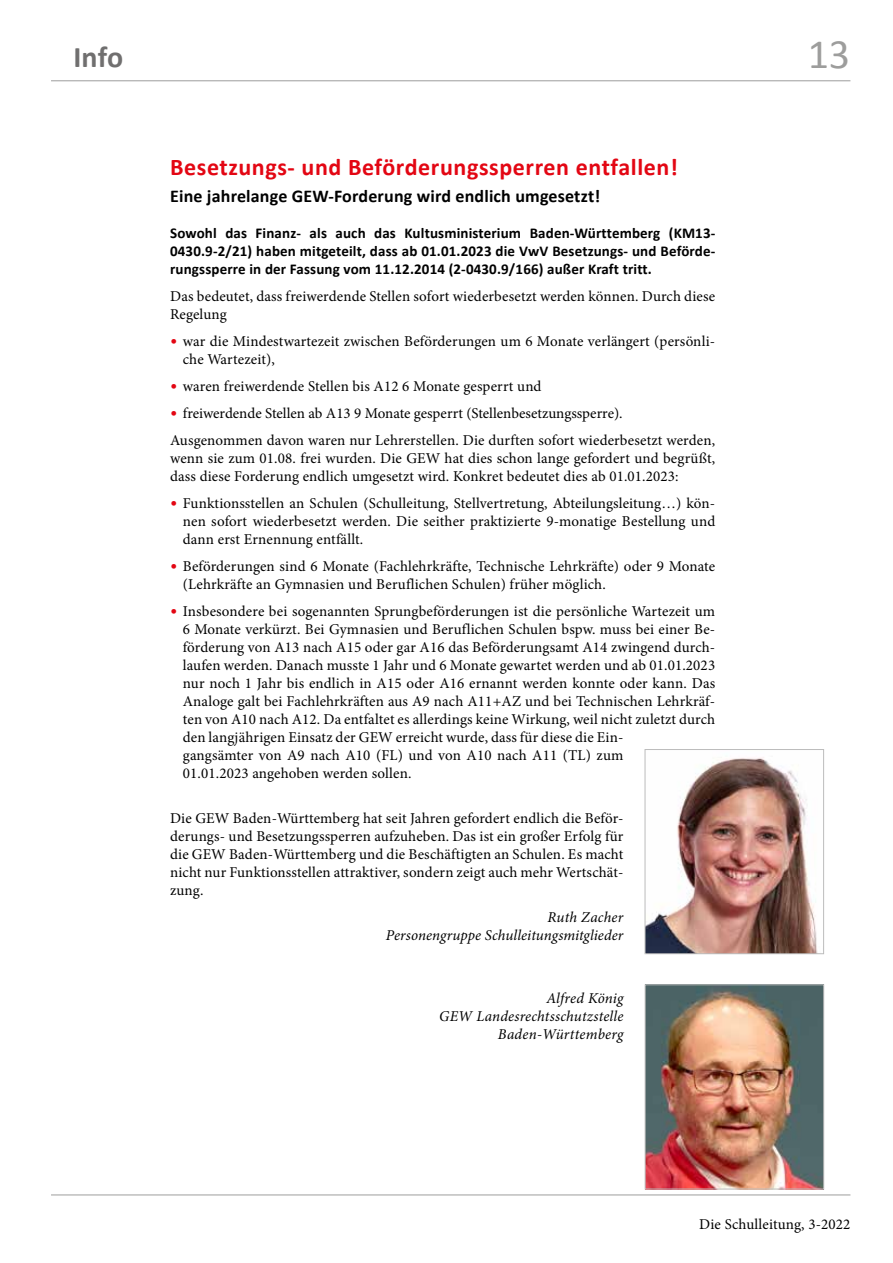
<style>
.page{position:relative;width:893px;height:1263px;background:#fff}
.page>*{position:absolute;margin:0;border:0;box-sizing:border-box;transform-origin:0 0}
.t1{font:42px "Calibri";color:#9d9d9c}
.t2{font:700 30px "Calibri";color:#706f6f}
.t3{font:700 24px "Calibri";letter-spacing:.025em;color:#e30613}
.t4{font:700 18px "Calibri";letter-spacing:.01em;color:#000}
.t5{font:15px/18px "Minion Pro";letter-spacing:.01em;color:#000}
.t6{font:700 15px/18px "Calibri";letter-spacing:.01em;color:#000;text-align:justify}
.t7{font:italic 15px/18px "Minion Pro";letter-spacing:.01em;color:#000;text-align:right}
.s1{font-family:"Calibri";color:#e30613}
</style>
<div class="page">
<hr style="left:51px;top:1194px;width:799px;height:1px;background:#9d9d9c">
<hr style="left:51px;top:80px;width:799px;height:1px;background:#9d9d9c">
<img style="left:647px;top:757px;width:171px;height:195px">
<div style="left:645px;top:749px;width:179px;height:205px;border:1px solid #bcbcbc"></div>
<img style="left:647px;top:986px;width:175px;height:201px">
<div style="left:645px;top:984px;width:179px;height:205px;border:1px solid #bcbcbc"></div>
<h2 class="t2" style="left:73px;top:38px;width:52px">Info</h2>
<h3 class="t3" style="left:170px;top:152px;width:509px">Besetzungs- und Beförderungssperren entfallen!</h3>
<p class="t4" style="left:170px;top:184px;width:432px">Eine jahrelange GEW-Forderung wird endlich umgesetzt!</p>
<p class="t6" style="left:170px;top:224px;width:547px">Sowohl das Finanz- als auch das Kultusministerium Baden-Württemberg (KM13- 0430.9-2/21) haben mitgeteilt, dass ab 01.01.2023 die VwV Besetzungs- und Beförde&shy;rungssperre in der Fassung vom 11.12.2014 (2-0430.9/166) außer Kraft tritt.</p>
<p class="t5" style="left:170px;top:287px;width:547px">Das bedeutet, dass freiwerdende Stellen sofort wiederbesetzt werden können. Durch diese<br>Regelung</p>
<p class="t5" style="left:183px;top:332px;width:534px;text-indent:-13px"><span class="s1">•</span> war die Mindestwartezeit zwischen Beförderungen um 6 Monate verlängert (persönli&shy;che Wartezeit),</p>
<p class="t5" style="left:170px;top:377px;width:373px"><span class="s1">•</span> waren freiwerdende Stellen bis A12 6 Monate gesperrt und</p>
<p class="t5" style="left:170px;top:400px;width:547px;line-height:27px"><span class="s1">•</span> freiwerdende Stellen ab A13 9 Monate gesperrt (Stellenbesetzungssperre).<br>Ausgenommen davon waren nur Lehrerstellen. Die durften sofort wiederbesetzt werden,</p>
<p class="t5" style="left:170px;top:449px;width:547px">wenn sie zum 01.08. frei wurden. Die GEW hat dies schon lange gefordert und begrüßt, dass diese Forderung endlich umgesetzt wird. Konkret bedeutet dies ab 01.01.2023:</p>
<p class="t5" style="left:183px;top:494px;width:534px;text-align:justify;text-indent:-13px"><span class="s1">•</span> Funktionsstellen an Schulen (Schulleitung, Stellvertretung, Abteilungsleitung…) kön&shy;nen sofort wiederbesetzt werden. Die seither praktizierte 9-monatige Bestellung und dann erst Ernennung entfällt.</p>
<p class="t5" style="left:183px;top:557px;width:534px;text-indent:-13px"><span class="s1">•</span> Beförderungen sind 6 Monate (Fachlehrkräfte, Technische Lehrkräfte) oder 9 Monate (Lehrkräfte an Gymnasien und Beruflichen Schulen) früher möglich.</p>
<p class="t5" style="left:183px;top:602px;width:534px;text-indent:-13px"><span class="s1">•</span> Insbesondere bei sogenannten Sprungbeförderungen ist die persönliche Wartezeit um 6 Monate verkürzt. Bei Gymnasien und Beruflichen Schulen bspw. muss bei einer Be&shy;förderung von A13 nach A15 oder gar A16 das Beförderungsamt A14 zwingend durch&shy;laufen werden. Danach musste 1 Jahr und 6 Monate gewartet werden und ab 01.01.2023 nur noch 1 Jahr bis endlich in A15 oder A16 ernannt werden konnte oder kann. Das Analoge galt bei Fachlehrkräften aus A9 nach A11+AZ und bei Technischen Lehrkräf&shy;ten von A10 nach A12. Da entfaltet es allerdings keine Wirkung, weil nicht zuletzt durch den langjährigen Einsatz der GEW erreicht wurde, dass für diese die Ein-<br>gangsämter von A9 nach A10 (FL) und von A10 nach A11 (TL) zum<br>01.01.2023 angehoben werden sollen.</p>
<p class="t5" style="left:170px;top:809px;width:455px;text-align:justify">Die GEW Baden-Württemberg hat seit Jahren gefordert endlich die Beför&shy;derungs- und Besetzungssperren aufzuheben. Das ist ein großer Erfolg für die GEW Baden-Württemberg und die Beschäftigten an Schulen. Es macht nicht nur Funktionsstellen attraktiver, sondern zeigt auch mehr Wertschät&shy;zung.</p>
<p class="t7" style="left:386px;top:908px;width:239px">Ruth Zacher<br>Personengruppe Schulleitungsmitglieder</p>
<p class="t7" style="left:439px;top:989px;width:186px">Alfred König<br>GEW Landesrechtsschutzstelle<br>Baden-Württemberg</p>
<h1 class="t1" style="left:808px;top:27px;width:44px">13</h1>
<p class="t5" style="left:699px;top:1215px;width:153px">Die Schulleitung, 3-2022</p>
</div>
